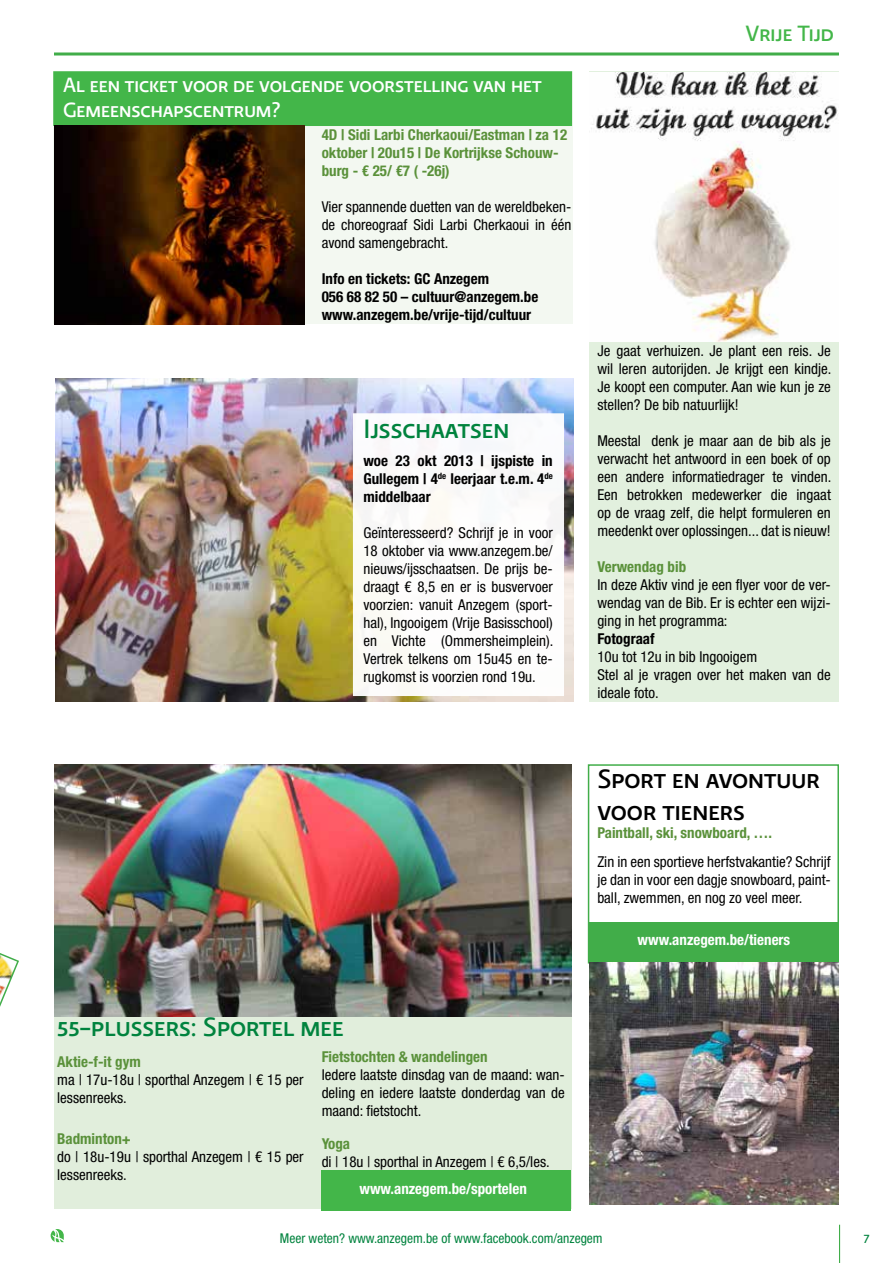
<style>
.page{position:relative;width:893px;height:1263px;background:#fff}
.page>*{position:absolute;margin:0;border:0;box-sizing:border-box;transform-origin:0 0}
.t1{font:500 27px "Relato Sans OT";color:#00833e}
.t2{font:500 27px/32.4px "Relato Sans OT";color:#000}
.t3{font:500 22.5px "Relato Sans OT";color:#43b649}
.t4{font:500 21px/25.2px "Relato Sans OT";color:#fff}
.t5{font:condensed 15px/18px "Helvetica Neue LT Std";color:#000;text-align:justify}
.t6{font:700 condensed 15px/18px "Helvetica Neue LT Std";color:#5a913a}
.t7{font:700 condensed 15px/18px "Helvetica Neue LT Std";color:#000}
.t8{font:700 condensed 15px "Helvetica Neue LT Std";color:#fff}
.t9{font:condensed 13.5px "Helvetica Neue LT Std";color:#00833e}
.t10{font:500 12px "Relato Sans OT";color:#00833e}
</style>
<div class="page">
<div style="left:54px;top:1016px;width:517px;height:193px;background:#e1eedc"></div>
<div style="left:322px;top:1170px;width:249px;height:40px;background:#43b649"></div>
<div style="left:53px;top:71px;width:520px;height:253px;background:#f3f8f1"></div>
<div style="left:589px;top:922px;width:250px;height:41px;background:#41ad49"></div>
<div style="left:589px;top:71px;width:250px;height:631px;background:#e2f0de"></div>
<div style="left:53px;top:71px;width:519px;height:55px;background:#43b649;border:2px solid #43b649"></div>
<svg style="left:51px;top:1229px;width:13px;height:13px"></svg>
<hr style="left:839px;top:1225px;width:1px;height:38px;background:#41ad49">
<hr style="left:54px;top:53px;width:785px;height:3px;background:#41ad49">
<svg style="left:0;top:953px;width:19px;height:54px"></svg>
<img style="left:54px;top:126px;width:251px;height:198px">
<img style="left:589px;top:72px;width:250px;height:269px">
<img style="left:56px;top:378px;width:517px;height:323px">
<img style="left:54px;top:764px;width:517px;height:252px">
<div style="left:588px;top:764px;width:251px;height:199px;border:2px solid #41ad49"></div>
<img style="left:590px;top:963px;width:248px;height:241px">
<div style="left:353px;top:413px;width:211px;height:283px;background:#fff;border:2px solid #fff"></div>
<h3 class="t4" style="left:63px;top:72px;width:480px">Al een ticket voor de volgende voorstelling van het<br>Gemeenschapscentrum?</h3>
<p class="t6" style="left:322px;top:126px;width:247px">4D | Sidi Larbi Cherkaoui/Eastman | za 12 oktober | 20u15 | De Kortrijkse Schouw&shy;burg - € 25/ €7 ( -26j)</p>
<p class="t5" style="left:322px;top:198px;width:251px">Vier spannende duetten van de wereldbeken&shy;de choreograaf Sidi Larbi Cherkaoui in één avond samengebracht.</p>
<p class="t7" style="left:322px;top:270px;width:218px">Info en tickets: GC Anzegem<br>056 68 82 50 – cultuur@anzegem.be www.anzegem.be/vrije-tijd/cultuur</p>
<h1 class="t1" style="left:363px;top:412px;width:147px">Ijsschaatsen</h1>
<p class="t7" style="left:363px;top:451px;width:191px;text-align:justify">woe 23 okt 2013 | ijspiste in Gullegem | 4<sup>de</sup> leerjaar t.e.m. 4<sup>de </sup>middelbaar</p>
<p class="t5" style="left:363px;top:523px;width:191px">Geïnteresseerd? Schrijf je in voor 18 oktober via www.anzegem.be/ nieuws/ijsschaatsen. De prijs be&shy;draagt € 8,5 en er is busvervoer voorzien: vanuit Anzegem (sport&shy;hal), Ingooigem (Vrije Basisschool) en Vichte (Ommersheimplein).<br>Vertrek telkens om 15u45 en te&shy;rugkomst is voorzien rond 19u.</p>
<h2 class="t3" style="left:746px;top:20px;width:90px">Vrije Tijd</h2>
<p class="t5" style="left:597px;top:342px;width:236px">Je gaat verhuizen. Je plant een reis. Je wil leren autorijden. Je krijgt een kindje.<br>Je koopt een computer. Aan wie kun je ze stellen? De bib natuurlijk!</p>
<p class="t5" style="left:597px;top:432px;width:235px">Meestal denk je maar aan de bib als je verwacht het antwoord in een boek of op een andere informatiedrager te vinden.<br>Een betrokken medewerker die ingaat op de vraag zelf, die helpt formuleren en meedenkt over oplossingen... dat is nieuw!</p>
<p class="t6" style="left:597px;top:558px;width:90px">Verwendag bib</p>
<p class="t5" style="left:597px;top:576px;width:235px">In deze Aktiv vind je een flyer voor de ver&shy;wendag van de Bib. Er is echter een wijzi&shy;ging in het programma:</p>
<p class="t7" style="left:597px;top:630px;width:59px">Fotograaf</p>
<p class="t5" style="left:597px;top:648px;width:235px;text-align:left">10u tot 12u in bib Ingooigem<br>Stel al je vragen over het maken van de ideale foto.</p>
<h1 class="t1" style="left:57px;top:1011px;width:288px">55-plussers: Sportel mee</h1>
<p class="t6" style="left:57px;top:1052px;width:85px">Aktie-f-it gym</p>
<p class="t5" style="left:57px;top:1070px;width:248px">ma | 17u-18u | sporthal Anzegem | € 15 per lessenreeks.</p>
<p class="t6" style="left:57px;top:1130px;width:75px">Badminton+</p>
<p class="t5" style="left:57px;top:1148px;width:248px">do | 18u-19u | sporthal Anzegem | € 15 per lessenreeks.</p>
<p class="t6" style="left:322px;top:1048px;width:168px">Fietstochten &amp; wandelingen</p>
<p class="t5" style="left:322px;top:1066px;width:245px">Iedere laatste dinsdag van de maand: wan&shy;deling en iedere laatste donderdag van de maand: fietstocht.</p>
<p class="t6" style="left:322px;top:1134px;width:30px">Yoga</p>
<p class="t5" style="left:322px;top:1152px;width:230px">di | 18u | sporthal in Anzegem | € 6,5/les.</p>
<p class="t8" style="left:359px;top:1179px;width:169px">www.anzegem.be/sportelen</p>
<h1 class="t2" style="left:597px;top:762px;width:224px">Sport en avontuur voor tieners</h1>
<p class="t6" style="left:597px;top:824px;width:176px">Paintball, ski, snowboard, ….</p>
<p class="t5" style="left:597px;top:852px;width:235px">Zin in een sportieve herfstvakantie? Schrijf je dan in voor een dagje snowboard, paint&shy;ball, zwemmen, en nog zo veel meer.</p>
<p class="t8" style="left:638px;top:930px;width:154px">www.anzegem.be/tieners</p>
<p class="t9" style="left:280px;top:1230px;width:324px">Meer weten? www.anzegem.be of www.facebook.com/anzegem</p>
<p class="t10" style="left:864px;top:1231px;width:7px">7</p>
</div>
